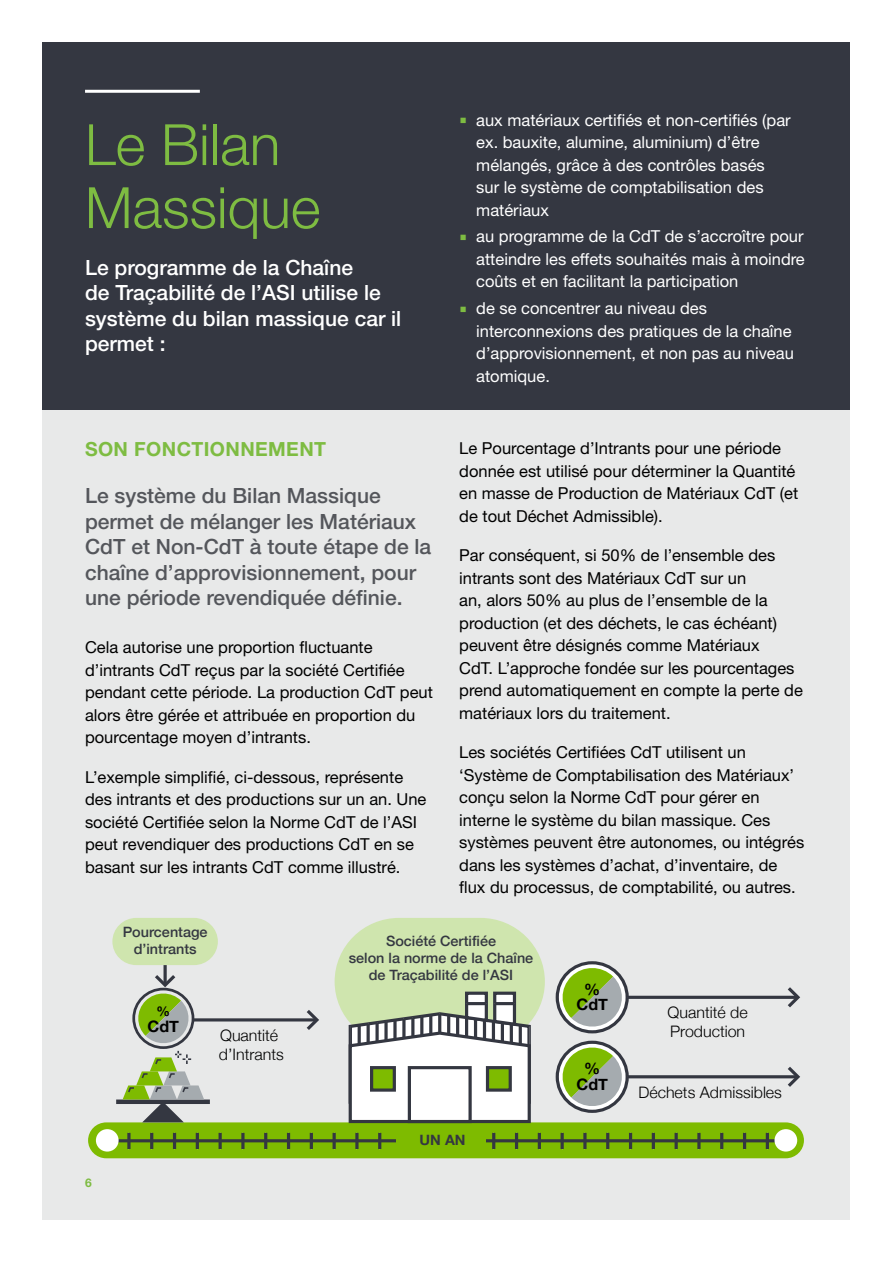
<style>
.page{position:relative;width:893px;height:1263px;background:#fff}
.page>*{position:absolute;margin:0;border:0;box-sizing:border-box;transform-origin:0 0}
.t1{font:300 57px/63px "Helvetica Neue LT";color:#7ebc42}
.t2{font:500 21px/25.5px "Helvetica Neue LT";color:#54565b}
.t3{font:500 21px/25.5px "Helvetica Neue LT";color:#fff}
.t4{font:700 19.5px "Helvetica Neue LT";letter-spacing:.02em;color:#7ebc42}
.t5{font:16.5px/22.5px "Helvetica Neue LT";color:#000}
.t6{font:16.5px/22.5px "Helvetica Neue LT";color:#fff}
.t7{font:300 15.75px/19px "Helvetica Neue";color:#000}
.t8{font:700 15.75px/15.8px "Helvetica Neue";color:#000;text-align:center}
.t9{font:500 15.75px/19px "Helvetica Neue";color:#000}
.t10{font:500 14.25px/17.1px "Helvetica Neue";color:#343741;text-align:center}
.t11{font:700 14.25px "Helvetica Neue";color:#343741}
.t12{font:700 13.35px "Helvetica Neue";color:#000}
.t13{font:700 12px "Helvetica Neue LT";color:#7ebc42}
.s1{color:#7ebc42}
</style>
<div class="page">
<div style="left:43px;top:43px;width:807px;height:1177px;background:#e8e9e9"></div>
<div style="left:43px;top:43px;width:807px;height:367px;background:#343741"></div>
<hr style="left:85px;top:90px;width:115px;height:3px;background:#fff">
<div style="left:88px;top:1122px;width:716px;height:36px;background:#7ebb00;border-radius:18px"></div>
<hr style="left:107px;top:1139px;width:679px;height:3px;background:#343741">
<svg style="left:335px;top:918px;width:210px;height:206px;background:#d4dec7"></svg>
<hr style="left:495px;top:1002px;width:19px;height:3px;background:#343741">
<div style="left:487px;top:1068px;width:23px;height:22px;background:#7ebb00"></div>
<div style="left:486px;top:1066px;width:26px;height:26px;border:3px solid #343741"></div>
<div style="left:372px;top:1068px;width:22px;height:22px;background:#7ebb00"></div>
<div style="left:370px;top:1066px;width:26px;height:26px;border:3px solid #343741"></div>
<hr style="left:193px;top:1018px;width:124px;height:3px;background:#343741">
<svg style="left:303px;top:1010px;width:16px;height:20px"></svg>
<svg style="left:127px;top:1133px;width:4px;height:16px"></svg>
<hr style="left:150px;top:1133px;width:3px;height:16px;background:#343741">
<hr style="left:173px;top:1133px;width:3px;height:16px;background:#343741">
<hr style="left:196px;top:1133px;width:3px;height:16px;background:#343741">
<hr style="left:219px;top:1133px;width:3px;height:16px;background:#343741">
<svg style="left:241px;top:1133px;width:4px;height:16px"></svg>
<hr style="left:264px;top:1133px;width:3px;height:16px;background:#343741">
<hr style="left:287px;top:1133px;width:3px;height:16px;background:#343741">
<hr style="left:310px;top:1133px;width:3px;height:16px;background:#343741">
<hr style="left:333px;top:1133px;width:3px;height:16px;background:#343741">
<svg style="left:355px;top:1133px;width:4px;height:16px"></svg>
<hr style="left:378px;top:1133px;width:3px;height:16px;background:#343741">
<hr style="left:492px;top:1133px;width:3px;height:16px;background:#343741">
<hr style="left:515px;top:1133px;width:3px;height:16px;background:#343741">
<hr style="left:538px;top:1133px;width:3px;height:16px;background:#343741">
<hr style="left:561px;top:1133px;width:3px;height:16px;background:#343741">
<svg style="left:583px;top:1133px;width:4px;height:16px"></svg>
<hr style="left:606px;top:1133px;width:3px;height:16px;background:#343741">
<hr style="left:629px;top:1133px;width:3px;height:16px;background:#343741">
<hr style="left:652px;top:1133px;width:3px;height:16px;background:#343741">
<hr style="left:675px;top:1133px;width:3px;height:16px;background:#343741">
<svg style="left:697px;top:1133px;width:4px;height:16px"></svg>
<hr style="left:720px;top:1133px;width:3px;height:16px;background:#343741">
<hr style="left:743px;top:1133px;width:3px;height:16px;background:#343741">
<hr style="left:766px;top:1133px;width:3px;height:16px;background:#343741">
<div style="left:96px;top:1129px;width:23px;height:22px;background:#fff;border-radius:50%"></div>
<div style="left:774px;top:1129px;width:23px;height:22px;background:#fff;border-radius:50%"></div>
<div style="left:556px;top:961px;width:73px;height:72px;border:3px solid #343741;border-radius:50%"></div>
<hr style="left:627px;top:996px;width:171px;height:3px;background:#343741">
<svg style="left:784px;top:987px;width:16px;height:21px"></svg>
<div style="left:556px;top:1041px;width:73px;height:72px;border:3px solid #343741;border-radius:50%"></div>
<hr style="left:627px;top:1075px;width:171px;height:3px;background:#343741">
<svg style="left:784px;top:1067px;width:16px;height:20px"></svg>
<div style="left:396px;top:1128px;width:90px;height:27px;background:#7ebb00"></div>
<svg style="left:560px;top:965px;width:65px;height:64px;background:#a3b97e"></svg>
<svg style="left:560px;top:1045px;width:65px;height:64px;background:#a3b97e"></svg>
<div style="left:112px;top:918px;width:106px;height:47px;background:#cfe5ae;border-radius:24px"></div>
<hr style="left:164px;top:965px;width:3px;height:20px;background:#343741">
<svg style="left:136px;top:972px;width:55px;height:73px"></svg>
<div style="left:132px;top:988px;width:62px;height:61px;border:3px solid #343741;border-radius:50%"></div>
<div style="left:116px;top:1099px;width:94px;height:5px;background:#343741"></div>
<svg style="left:123px;top:1051px;width:81px;height:72px"></svg>
<h1 class="t1" style="left:85px;top:112px;width:237px">Le Bilan<br>Massique</h1>
<p class="t3" style="left:85px;top:254px;width:318px">Le programme de la Chaîne<br>de Traçabilité de l’ASI utilise le système du bilan massique car il permet :</p>
<p class="t4" style="left:85px;top:437px;width:243px">SON FONCTIONNEMENT</p>
<p class="t2" style="left:85px;top:483px;width:348px">Le système du Bilan Massique permet de mélanger les Matériaux<br>CdT et Non-CdT à toute étape de la chaîne d’approvisionnement, pour une période revendiquée définie.</p>
<p class="t5" style="left:85px;top:636px;width:349px">Cela autorise une proportion fluctuante d’intrants CdT reçus par la société Certifiée pendant cette période. La production CdT peut alors être gérée et attribuée en proportion du pourcentage moyen d’intrants.</p>
<p class="t5" style="left:85px;top:765px;width:343px">L’exemple simplifié, ci-dessous, représente des intrants et des productions sur un an. Une société Certifiée selon la Norme CdT de l’ASI peut revendiquer des productions CdT en se basant sur les intrants CdT comme illustré.</p>
<p class="t6" style="left:476px;top:108px;width:316px;text-indent:-17px"><span class="s1">▪</span> aux matériaux certifiés et non-certifiés (par ex. bauxite, alumine, aluminium) d’être mélangés, grâce à des contrôles basés sur le système de comptabilisation des matériaux</p>
<p class="t6" style="left:476px;top:225px;width:330px;text-align:justify;text-indent:-17px"><span class="s1">▪</span> au programme de la CdT de s’accroître pour atteindre les effets souhaités mais à moindre coûts et en facilitant la participation</p>
<p class="t6" style="left:476px;top:297px;width:319px;text-indent:-17px"><span class="s1">▪</span> de se concentrer au niveau des interconnexions des pratiques de la chaîne d’approvisionnement, et non pas au niveau atomique.</p>
<p class="t5" style="left:459px;top:437px;width:340px">Le Pourcentage d’Intrants pour une période donnée est utilisé pour déterminer la Quantité en masse de Production de Matériaux CdT (et de tout Déchet Admissible).</p>
<p class="t5" style="left:459px;top:544px;width:345px">Par conséquent, si 50% de l’ensemble des intrants sont des Matériaux CdT sur un<br>an, alors 50% au plus de l’ensemble de la production (et des déchets, le cas échéant) peuvent être désignés comme Matériaux<br>CdT. L’approche fondée sur les pourcentages prend automatiquement en compte la perte de matériaux lors du traitement.</p>
<p class="t5" style="left:459px;top:741px;width:347px">Les sociétés Certifiées CdT utilisent un ‘Système de Comptabilisation des Matériaux’ conçu selon la Norme CdT pour gérer en interne le système du bilan massique. Ces systèmes peuvent être autonomes, ou intégrés dans les systèmes d’achat, d’inventaire, de flux du processus, de comptabilité, ou autres.</p>
<p class="t10" style="left:123px;top:922px;width:86px">Pourcentage d’intrants</p>
<p class="t12" style="left:157px;top:1001px;width:15px">%</p>
<p class="t8" style="left:148px;top:1019px;width:33px">CdT</p>
<p class="t7" style="left:219px;top:1024px;width:66px">Quantité d’Intrants</p>
<p class="t13" style="left:85px;top:1175px;width:8px">6</p>
<p class="t10" style="left:349px;top:931px;width:186px">Société Certifiée<br>selon la norme de la Chaîne de Traçabilité de l’ASI</p>
<p class="t11" style="left:420px;top:1129px;width:47px">UN AN</p>
<p class="t9" style="left:584px;top:973px;width:26px">% oC</p>
<p class="t8" style="left:576px;top:981px;width:33px">%<br>CdT</p>
<p class="t9" style="left:584px;top:1053px;width:26px">% oC</p>
<p class="t8" style="left:576px;top:1061px;width:33px">%<br>CdT</p>
<p class="t7" style="left:668px;top:1002px;width:82px">Quantité de<br>Production</p>
<p class="t7" style="left:638px;top:1081px;width:145px">Déchets Admissibles</p>
</div>
